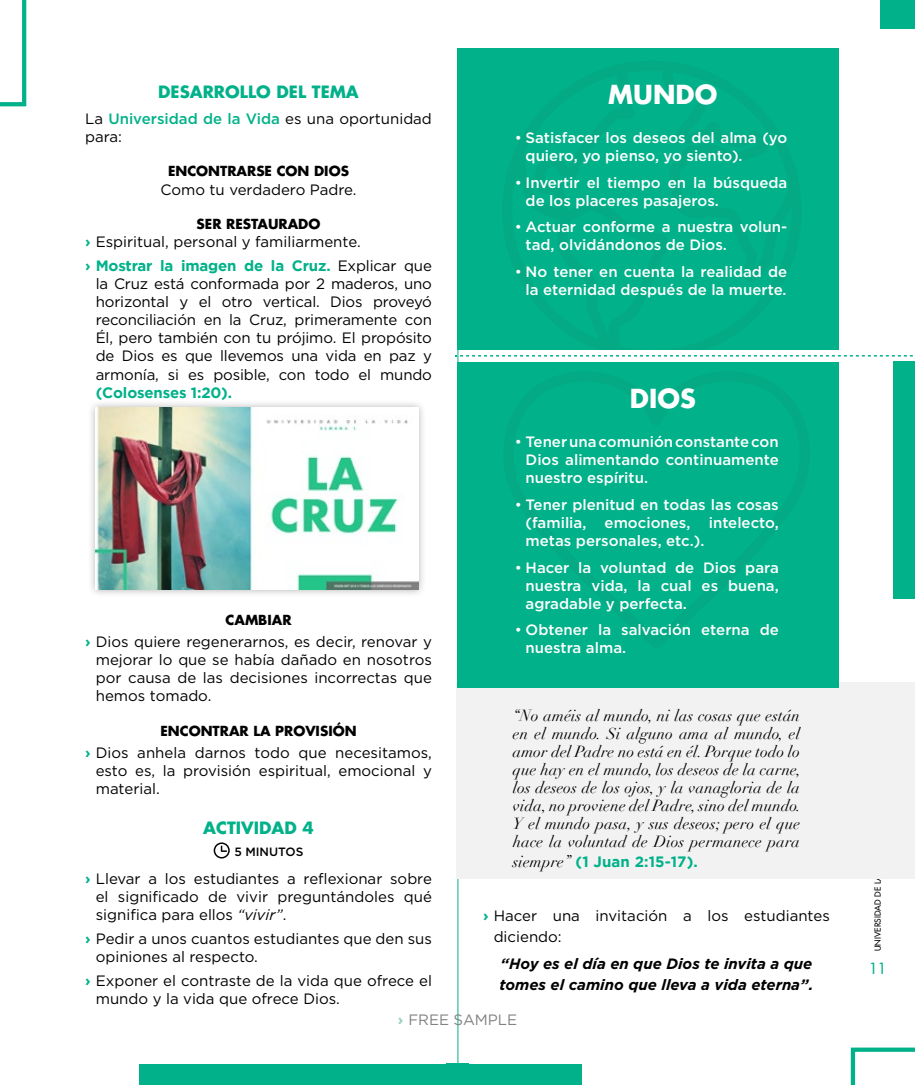
<style>
.page{position:relative;width:915px;height:1085px;background:#fff}
.page>*{position:absolute;margin:0;border:0;box-sizing:border-box;transform-origin:0 0}
.t1{font:700 25.5px "Futura LT";color:#fff}
.t2{font:700 16.5px "Futura LT";color:#00b189}
.t3{font:italic 15.75px/18px "Didot";letter-spacing:.01em;color:#000;text-align:justify}
.t4{font:15px/18px "Gotham";color:#000}
.t5{font:500 15px/18px "Gotham";color:#fff}
.t6{font:italic 700 15px/21px "Gotham";color:#000}
.t7{font:700 15px "Gotham";letter-spacing:-.01em;color:#00b189}
.t8{font:15px "Gotham";color:#828282}
.t9{font:15px "Futura LT";color:#00b189}
.t10{font:700 13.5px "Futura LT";color:#000}
.t11{font:500 12px "Gotham";color:#000}
.t12{font:8.25px "Futura LT";letter-spacing:.01em;color:#000}
.s1{font-weight:400}
.s2{font-weight:500;color:#00b189}
.s3{font-weight:700;color:#00b189}
.s4{font-style:italic}
.s5{font-family:"Didot";font-weight:400;font-style:italic;font-size:15.75px;color:#000}
.s6{font-weight:700;color:#96d3be}
</style>
<div class="page">
<hr style="left:457px;top:309px;width:1px;height:775px;background:#00b189">
<div style="left:446px;top:1063px;width:23px;height:21px;background:#00b189"></div>
<div style="left:893px;top:362px;width:21px;height:237px;background:#00b189"></div>
<div style="left:456px;top:682px;width:458px;height:196px;background:#f2f2f2"></div>
<svg style="left:850px;top:1047px;width:64px;height:37px"></svg>
<div style="left:87px;top:399px;width:339px;height:198px;background:#000;opacity:.3"></div>
<img style="left:95px;top:407px;width:323px;height:182px">
<svg style="left:213px;top:842px;width:17px;height:16px"></svg>
<div style="left:456px;top:48px;width:382px;height:301px;background:#00b189"></div>
<div style="left:456px;top:362px;width:382px;height:325px;background:#00b189"></div>
<div style="left:139px;top:1064px;width:442px;height:20px;background:#00b189"></div>
<div style="left:880px;top:0;width:34px;height:28px;background:#00b189"></div>
<svg style="left:455px;top:355px;width:457px;height:1px"></svg>
<svg style="left:0;top:0;width:26px;height:106px"></svg>
<h1 class="t1" style="left:608px;top:77px;width:111px">MUNDO</h1>
<p class="t5" style="left:525px;top:129px;width:263px;text-indent:-11px"><span class="s1">•</span> Satisfacer los deseos del alma (yo quiero, yo pienso, yo siento).</p>
<p class="t5" style="left:525px;top:173px;width:263px;text-indent:-11px"><span class="s1">•</span> Invertir el tiempo en la búsqueda de los placeres pasajeros.</p>
<p class="t5" style="left:525px;top:218px;width:263px;text-indent:-11px"><span class="s1">•</span> Actuar conforme a nuestra volun&shy;tad, olvidándonos de Dios.</p>
<p class="t5" style="left:514px;top:262px;width:274px;text-align:right"><span class="s1">•</span> No tener en cuenta la realidad de la eternidad después de la muerte.</p>
<p class="t2" style="left:158px;top:81px;width:202px">DESARROLLO DEL TEMA</p>
<p class="t4" style="left:85px;top:109px;width:348px">La <span class="s2">Universidad de la Vida</span> es una oportunidad para:</p>
<p class="t10" style="left:168px;top:161px;width:182px">ENCONTRARSE CON DIOS</p>
<p class="t4" style="left:160px;top:180px;width:197px">Como tu verdadero Padre.</p>
<p class="t10" style="left:196px;top:214px;width:125px">SER RESTAURADO</p>
<p class="t4" style="left:85px;top:230px;width:348px;line-height:24px"><span class="s3">›</span> Espiritual, personal y familiarmente.<br><span class="s3">› Mostrar la imagen de la Cruz.</span> Explicar que</p>
<p class="t4" style="left:96px;top:275px;width:337px;text-align:justify">la Cruz está conformada por 2 maderos, uno horizontal y el otro vertical. Dios proveyó reconciliación en la Cruz, primeramente con Él, pero también con tu prójimo. El propósito de Dios es que llevemos una vida en paz y armonía, si es posible, con todo el mundo</p>
<p class="t7" style="left:96px;top:382px;width:138px">(Colosenses 1:20).</p>
<h1 class="t1" style="left:629px;top:381px;width:67px">DIOS</h1>
<p class="t5" style="left:525px;top:433px;width:255px;text-align:justify;text-indent:-11px"><span class="s1">•</span> Tener una comunión constante con Dios alimentando continuamente nuestro espíritu.</p>
<p class="t5" style="left:525px;top:495px;width:255px;text-align:justify;text-indent:-11px"><span class="s1">•</span> Tener plenitud en todas las cosas (familia, emociones, intelecto, metas personales, etc.).</p>
<p class="t5" style="left:525px;top:558px;width:255px;text-align:justify;text-indent:-11px"><span class="s1">•</span> Hacer la voluntad de Dios para nuestra vida, la cual es buena, agradable y perfecta.</p>
<p class="t5" style="left:525px;top:620px;width:255px;text-indent:-11px"><span class="s1">•</span> Obtener la salvación eterna de nuestra alma.</p>
<p class="t10" style="left:225px;top:611px;width:67px">CAMBIAR</p>
<p class="t4" style="left:96px;top:632px;width:337px;text-align:justify;text-indent:-11px"><span class="s3">›</span> Dios quiere regenerarnos, es decir, renovar y mejorar lo que se había dañado en nosotros por causa de las decisiones incorrectas que hemos tomado.</p>
<p class="t10" style="left:160px;top:722px;width:197px">ENCONTRAR LA PROVISIÓN</p>
<p class="t4" style="left:96px;top:743px;width:337px;text-align:justify;text-indent:-11px"><span class="s3">›</span> Dios anhela darnos todo que necesitamos, esto es, la provisión espiritual, emocional y material.</p>
<p class="t2" style="left:203px;top:816px;width:112px">ACTIVIDAD 4</p>
<p class="t11" style="left:234px;top:844px;width:70px">5 MINUTOS</p>
<p class="t4" style="left:96px;top:868px;width:337px;text-align:justify;text-indent:-11px"><span class="s3">›</span> Llevar a los estudiantes a reflexionar sobre el significado de vivir preguntándoles qué significa para ellos <span class="s4">“vivir”</span>.</p>
<p class="t4" style="left:96px;top:928px;width:337px;text-indent:-11px"><span class="s3">›</span> Pedir a unos cuantos estudiantes que den sus opiniones al respecto.</p>
<p class="t4" style="left:96px;top:970px;width:337px;text-indent:-11px"><span class="s3">›</span> Exponer el contraste de la vida que ofrece el mundo y la vida que ofrece Dios.</p>
<p class="t3" style="left:512px;top:706px;width:289px">“No améis al mundo, ni las cosas que están en el mundo. Si alguno ama al mundo, el amor del Padre no está en él. Porque todo lo que hay en el mundo, los deseos de la carne, los deseos de los ojos, y la vanagloria de la vida, no proviene del Padre, sino del mundo.<br>Y el mundo pasa, y sus deseos; pero el que hace la voluntad de Dios permanece para</p>
<p class="t7" style="left:512px;top:851px;width:186px"><span class="s5">siempre”</span> (1 Juan 2:15-17).</p>
<p class="t4" style="left:493px;top:904px;width:337px;line-height:21px;text-indent:-11px"><span class="s3">›</span> Hacer una invitación a los estudiantes diciendo:</p>
<p class="t6" style="left:499px;top:952px;width:315px">“Hoy es el día en que Dios te invita a que tomes el camino que lleva a vida eterna”.</p>
<p class="t8" style="left:397px;top:1009px;width:121px"><span class="s6">›</span> FREE SAMPLE</p>
<p class="t12" style="left:871px;top:951px;width:99px;rotate:-90deg">UNIVERSIDAD DE LA VIDA</p>
<p class="t9" style="left:868px;top:958px;width:19px">11</p>
</div>
